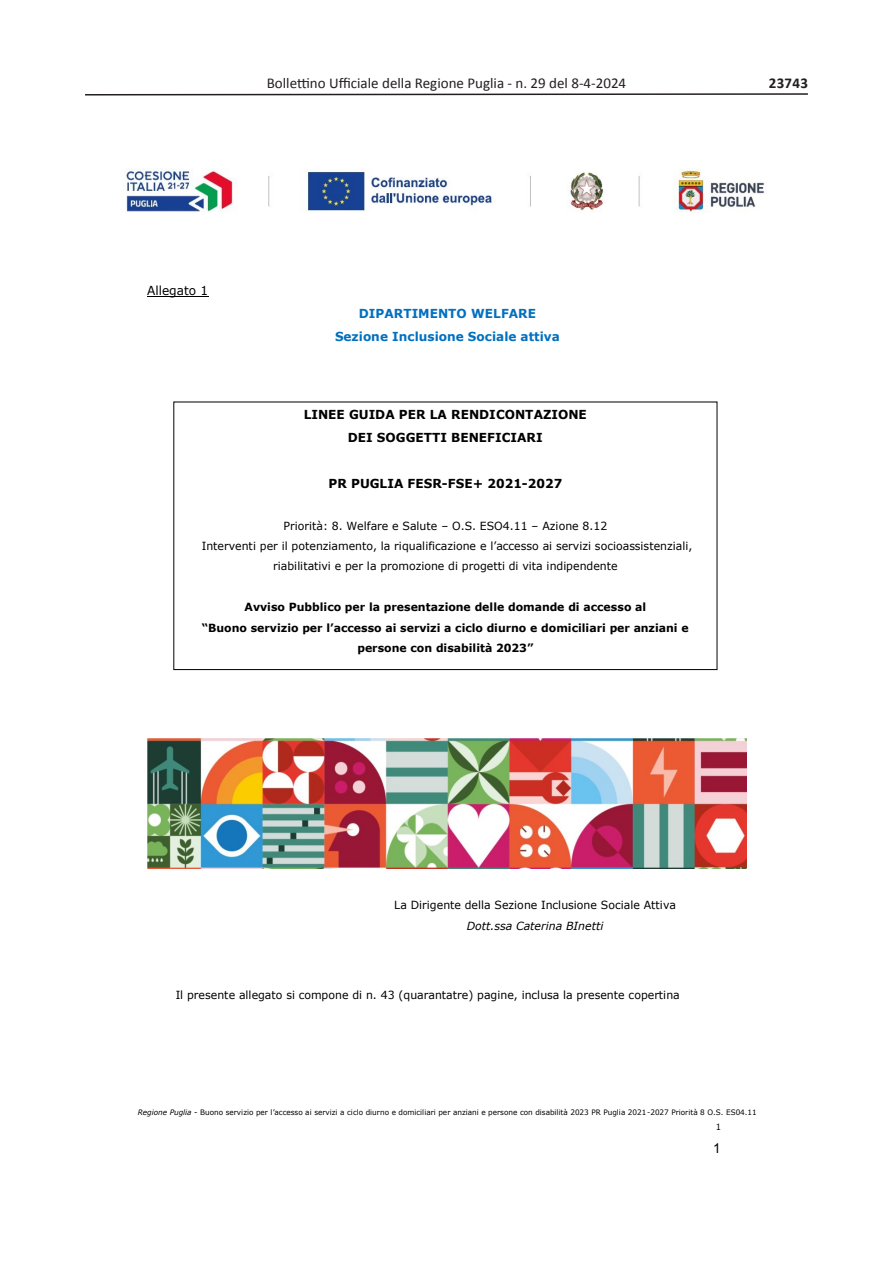
<style>
.page{position:relative;width:893px;height:1263px;background:#fff}
.page>*{position:absolute;margin:0;border:0;box-sizing:border-box;transform-origin:0 0}
.t1{font:15px "Calibri";color:#231f20}
.t2{font:700 15px "Calibri";letter-spacing:.015em;color:#231f20}
.t3{font:13.65px "Arial";color:#000}
.t4{font:700 12.45px/22.6px "Verdana";color:#000;text-align:center}
.t5{font:700 12.45px/23.1px "Verdana";color:#0070c0;text-align:center}
.t6{font:12.45px "Verdana";letter-spacing:.005em;color:#000}
.t7{font:11.25px/20.4px "Verdana";color:#000;text-align:center}
.t8{font:700 11.25px/20.4px "Verdana";color:#000;text-align:center}
.t9{font:8.7px "Verdana";color:#000}
.t10{font:7.5px "Verdana";color:#000}
.s1{font-style:italic}
</style>
<div class="page">
<svg style="left:85px;top:93px;width:723px;height:3px"></svg>
<img style="left:122px;top:168px;width:642px;height:44px">
<hr style="left:147px;top:296px;width:61px;height:1px;background:#000">
<img style="left:148px;top:739px;width:599px;height:129px">
<div style="left:173px;top:401px;width:544px;height:269px;border:1px solid #000"></div>
<h1 class="t1" style="left:267px;top:74px;width:361px">Bollettino Ufficiale della Regione Puglia - n. 29 del 8-4-2024</h1>
<h1 class="t2" style="left:769px;top:72px;width:41px">23743</h1>
<p class="t6" style="left:147px;top:282px;width:63px">Allegato 1</p>
<p class="t5" style="left:335px;top:302px;width:227px">DIPARTIMENTO WELFARE<br>Sezione Inclusione Sociale attiva</p>
<p class="t4" style="left:304px;top:403px;width:285px">LINEE GUIDA PER LA RENDICONTAZIONE<br>DEI SOGGETTI BENEFICIARI</p>
<p class="t4" style="left:329px;top:471px;width:235px">PR PUGLIA FESR-FSE+ 2021-2027</p>
<p class="t7" style="left:202px;top:515px;width:492px">Priorità: 8. Welfare e Salute – O.S. ESO4.11 – Azione 8.12<br>Interventi per il potenziamento, la riqualificazione e l’accesso ai servizi socioassistenziali, riabilitativi e per la promozione di progetti di vita indipendente</p>
<p class="t8" style="left:202px;top:597px;width:489px">Avviso Pubblico per la presentazione delle domande di accesso al<br>“Buono servizio per l’accesso ai servizi a ciclo diurno e domiciliari per anziani e persone con disabilità 2023”</p>
<p class="t7" style="left:394px;top:894px;width:283px;line-height:20.9px">La Dirigente della Sezione Inclusione Sociale Attiva<br><span class="s1">Dott.ssa Caterina BInetti</span></p>
<p class="t7" style="left:176px;top:984px;width:505px">Il presente allegato si compone di n. 43 (quarantatre) pagine, inclusa la presente copertina</p>
<p class="t10" style="left:138px;top:1107px;width:621px"><span class="s1">Regione Puglia -</span> Buono servizio per l’accesso ai servizi a ciclo diurno e domiciliari per anziani e persone con disabilità 2023 PR Puglia 2021-2027 Priorità 8 O.S. ES04.11</p>
<p class="t9" style="left:716px;top:1120px;width:7px">1</p>
<p class="t3" style="left:713px;top:1139px;width:9px">1</p>
</div>
